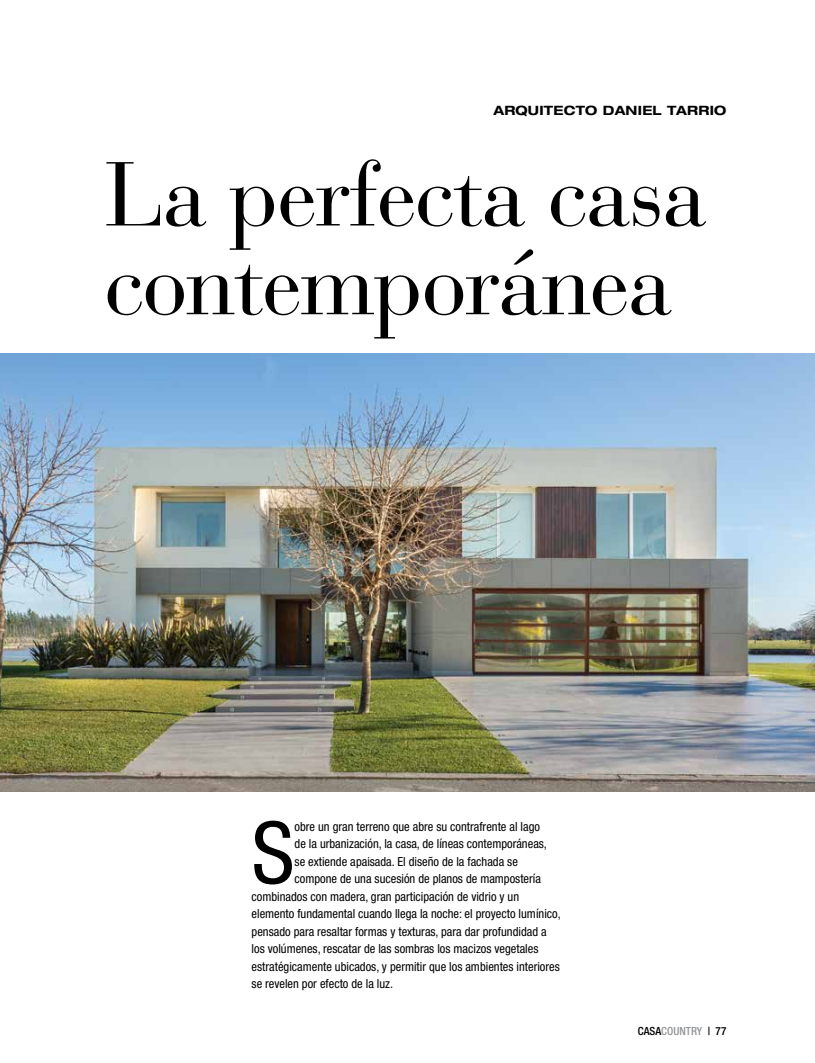
<style>
.page{position:relative;width:815px;height:1063px;background:#fff}
.page>*{position:absolute;margin:0;border:0;box-sizing:border-box;transform-origin:0 0}
.t1{font:90px/88.8px "Bauer Bodoni Std";letter-spacing:-.02em;color:#000}
.t2{font:condensed 86px "Helvetica Neue LT Std";color:#000}
.t3{font:700 expanded 12.88px "Helvetica Neue LT Std";letter-spacing:.02em;color:#000}
.t4{font:condensed 12.5px "Helvetica Neue LT Std";color:#000}
.t5{font:500 condensed 11.25px "Helvetica Neue LT Std";color:#000}
.s1{color:#939598}
</style>
<div class="page">
<img style="left:0;top:353px;width:815px;height:438px">
<p class="t3" style="left:493px;top:103px;width:235px">ARQUITECTO DANIEL TARRIO</p>
<h1 class="t1" style="left:104px;top:151px;width:604px">La perfecta casa contemporánea</h1>
<h2 class="t2" style="left:252px;top:803px;width:45px">S</h2>
<p class="t4" style="left:295px;top:819px;width:247px">obre un gran terreno que abre su contrafrente al lago</p>
<p class="t4" style="left:295px;top:837px;width:254px">de la urbanización, la casa, de líneas contemporáneas,</p>
<p class="t4" style="left:295px;top:854px;width:225px">se extiende apaisada. El diseño de la fachada se</p>
<p class="t4" style="left:295px;top:872px;width:248px">compone de una sucesión de planos de mampostería</p>
<p class="t4" style="left:252px;top:889px;width:269px">combinados con madera, gran participación de vidrio y un</p>
<p class="t4" style="left:252px;top:907px;width:311px">elemento fundamental cuando llega la noche: el proyecto lumínico,</p>
<p class="t4" style="left:252px;top:924px;width:297px">pensado para resaltar formas y texturas, para dar profundidad a</p>
<p class="t4" style="left:252px;top:942px;width:288px">los volúmenes, rescatar de las sombras los macizos vegetales</p>
<p class="t4" style="left:252px;top:959px;width:310px">estratégicamente ubicados, y permitir que los ambientes interiores</p>
<p class="t4" style="left:252px;top:977px;width:143px">se revelen por efecto de la luz.</p>
<p class="t5" style="left:638px;top:1024px;width:90px">CASA<span class="s1">COUNTRY</span> | 77</p>
</div>
